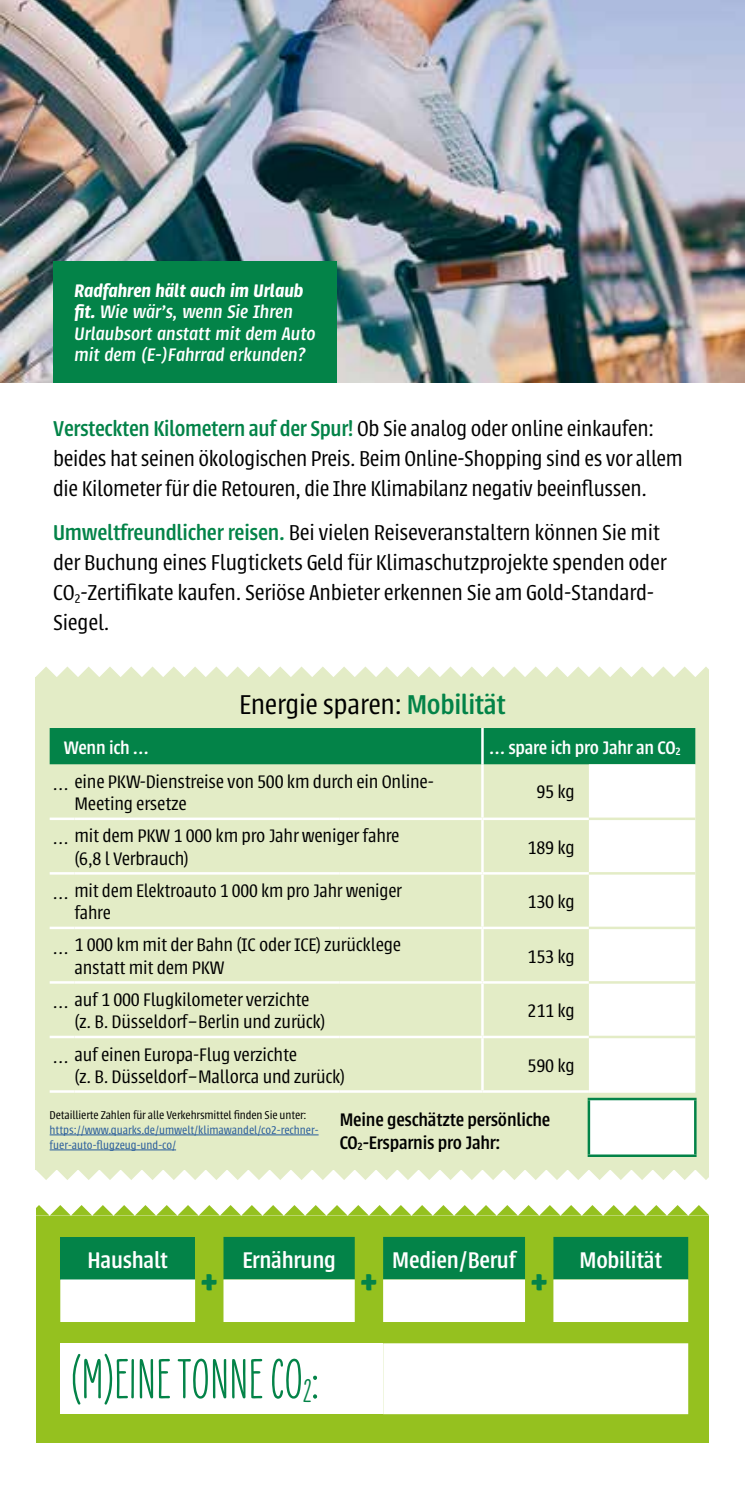
<style>
.page{position:relative;width:745px;height:1489px;background:#fff}
.page>*{position:absolute;margin:0;border:0;box-sizing:border-box;transform-origin:0 0}
.t1{font:700 57.5px "Liebe Erika";letter-spacing:.01em;color:#038348}
.t2{font:700 35px "Urbana";color:#038348}
.t3{font:300 30px "Urbana";letter-spacing:-.01em;color:#000}
.t4{font:500 25px "Urbana";letter-spacing:-.01em;color:#fff}
.t5{font:300 23.75px/30px "Urbana";letter-spacing:-.01em;color:#000}
.t6{font:300 20px/22.5px "Urbana";letter-spacing:-.01em;color:#000}
.t7{font:italic 500 20px/21.2px "Urbana";color:#fff}
.t8{font:500 20px/22.5px "Urbana";letter-spacing:-.01em;color:#000}
.t9{font:500 20px "Urbana";letter-spacing:-.01em;color:#fff}
.t10{font:300 12.5px/15px "Urbana";color:#275b9b}
.t11{font:300 12.5px "Urbana";letter-spacing:-.01em;color:#000}
.s1{font-weight:600}
.s2{font-weight:500;color:#038348}
.s3{font-size:33.5px}
</style>
<div class="page">
<img style="left:0;top:0;width:744px;height:383px">
<div style="left:35px;top:677px;width:674px;height:492px;background:#e3ecc6"></div>
<svg style="left:50px;top:728px;width:644px;height:426px"></svg>
<hr style="left:481px;top:728px;width:2px;height:36px;background:#fff">
<hr style="left:481px;top:764px;width:2px;height:53px;background:#fff">
<hr style="left:50px;top:817px;width:24px;height:3px;background:#fff">
<hr style="left:74px;top:817px;width:265px;height:3px;background:#fff">
<hr style="left:339px;top:817px;width:143px;height:3px;background:#fff">
<hr style="left:482px;top:817px;width:106px;height:3px;background:#fff">
<hr style="left:481px;top:820px;width:2px;height:52px;background:#fff">
<hr style="left:50px;top:872px;width:24px;height:2px;background:#fff">
<hr style="left:74px;top:872px;width:265px;height:2px;background:#fff">
<hr style="left:339px;top:872px;width:143px;height:2px;background:#fff">
<hr style="left:482px;top:872px;width:106px;height:2px;background:#fff">
<hr style="left:481px;top:874px;width:2px;height:52px;background:#fff">
<hr style="left:50px;top:926px;width:24px;height:3px;background:#fff">
<hr style="left:74px;top:926px;width:265px;height:3px;background:#fff">
<hr style="left:339px;top:926px;width:143px;height:3px;background:#fff">
<hr style="left:482px;top:926px;width:106px;height:3px;background:#fff">
<hr style="left:481px;top:929px;width:2px;height:52px;background:#fff">
<hr style="left:50px;top:981px;width:24px;height:2px;background:#fff">
<hr style="left:74px;top:981px;width:265px;height:2px;background:#fff">
<hr style="left:339px;top:981px;width:143px;height:2px;background:#fff">
<hr style="left:482px;top:981px;width:106px;height:2px;background:#fff">
<hr style="left:481px;top:983px;width:2px;height:52px;background:#fff">
<hr style="left:50px;top:1035px;width:24px;height:3px;background:#fff">
<hr style="left:74px;top:1035px;width:265px;height:3px;background:#fff">
<hr style="left:339px;top:1035px;width:143px;height:3px;background:#fff">
<hr style="left:482px;top:1035px;width:106px;height:3px;background:#fff">
<hr style="left:481px;top:1038px;width:2px;height:52px;background:#fff">
<hr style="left:50px;top:1090px;width:24px;height:2px;background:#fff">
<hr style="left:74px;top:1090px;width:265px;height:2px;background:#fff">
<hr style="left:339px;top:1090px;width:143px;height:2px;background:#fff">
<hr style="left:482px;top:1090px;width:106px;height:2px;background:#fff">
<hr style="left:588px;top:1090px;width:106px;height:2px;background:#fff">
<hr style="left:588px;top:817px;width:106px;height:3px;background:#e3ecc6">
<hr style="left:588px;top:872px;width:106px;height:2px;background:#e3ecc6">
<hr style="left:588px;top:926px;width:106px;height:3px;background:#e3ecc6">
<hr style="left:588px;top:981px;width:106px;height:2px;background:#e3ecc6">
<hr style="left:588px;top:1035px;width:106px;height:3px;background:#e3ecc6">
<hr style="left:587px;top:1097px;width:109px;height:3px;background:#038348">
<hr style="left:587px;top:1100px;width:2px;height:54px;background:#038348">
<hr style="left:693px;top:1100px;width:3px;height:54px;background:#038348">
<hr style="left:587px;top:1154px;width:109px;height:2px;background:#038348">
<hr style="left:50px;top:1134px;width:268px;height:1px;background:#275b9b">
<hr style="left:50px;top:1149px;width:126px;height:1px;background:#275b9b">
<div style="left:53px;top:261px;width:284px;height:122px;background:#038348"></div>
<div style="left:35px;top:1215px;width:674px;height:227px;background:#95c11f"></div>
<div style="left:60px;top:1236px;width:135px;height:43px;background:#038348"></div>
<svg style="left:223px;top:1236px;width:464px;height:43px"></svg>
<svg style="left:60px;top:1279px;width:627px;height:134px;fill:#fff"></svg>
<div style="left:60px;top:1343px;width:323px;height:70px;background:#fff"></div>
<svg style="left:36px;top:666px;width:673px;height:11px"></svg>
<svg style="left:35px;top:1169px;width:674px;height:10px"></svg>
<svg style="left:36px;top:1205px;width:673px;height:10px"></svg>
<p class="t7" style="left:74px;top:280px;width:242px"><span class="s1">Radfahren hält auch im Urlaub fit.</span> Wie wär’s, wenn Sie Ihren<br>Urlaubsort anstatt mit dem Auto mit dem (E-)Fahrrad erkunden?</p>
<p class="t5" style="left:53px;top:414px;width:630px"><span class="s2">Versteckten Kilometern auf der Spur!</span> Ob Sie analog oder online einkaufen: beides hat seinen ökologischen Preis. Beim Online-Shopping sind es vor allem die Kilometer für die Retouren, die Ihre Klimabilanz negativ beeinflussen.</p>
<p class="t5" style="left:53px;top:518px;width:614px"><span class="s2">Umweltfreundlicher reisen.</span> Bei vielen Reiseveranstaltern können Sie mit der Buchung eines Flugtickets Geld für Klimaschutzprojekte spenden oder CO<sub>2</sub>-Zertifikate kaufen. Seriöse Anbieter erkennen Sie am Gold-Standard-Siegel.</p>
<p class="t3" style="left:239px;top:688px;width:268px">Energie sparen: <span class="s2">Mobilität</span></p>
<p class="t9" style="left:64px;top:736px;width:86px">Wenn ich …</p>
<p class="t9" style="left:489px;top:736px;width:192px">… spare ich pro Jahr an CO<sub>2</sub></p>
<p class="t6" style="left:74px;top:770px;width:361px;text-indent:-21px">… eine PKW-Dienstreise von 500 km durch ein Online-<br>Meeting ersetze</p>
<p class="t6" style="left:536px;top:781px;width:40px">95 kg</p>
<p class="t6" style="left:74px;top:824px;width:326px;text-indent:-21px">… mit dem PKW 1 000 km pro Jahr weniger fahre (6,8 l Verbrauch)</p>
<p class="t6" style="left:527px;top:836px;width:49px">189 kg</p>
<p class="t6" style="left:74px;top:879px;width:329px;text-indent:-21px">… mit dem Elektroauto 1 000 km pro Jahr weniger fahre</p>
<p class="t6" style="left:527px;top:890px;width:49px">130 kg</p>
<p class="t6" style="left:74px;top:933px;width:328px;text-indent:-21px">… 1 000 km mit der Bahn (IC oder ICE) zurücklege anstatt mit dem PKW</p>
<p class="t6" style="left:527px;top:945px;width:49px">153 kg</p>
<p class="t6" style="left:74px;top:988px;width:252px;text-indent:-21px">… auf 1 000 Flugkilometer verzichte (z. B. Düsseldorf–Berlin und zurück)</p>
<p class="t6" style="left:527px;top:999px;width:49px">211 kg</p>
<p class="t6" style="left:74px;top:1042px;width:272px;text-indent:-21px">… auf einen Europa-Flug verzichte<br>(z. B. Düsseldorf–Mallorca und zurück)</p>
<p class="t6" style="left:527px;top:1054px;width:49px">590 kg</p>
<p class="t11" style="left:50px;top:1107px;width:258px">Detaillierte Zahlen für alle Verkehrsmittel finden Sie unter:</p>
<p class="t10" style="left:50px;top:1122px;width:270px">https://www.quarks.de/umwelt/klimawandel/co2-rechner&shy;fuer-auto-flugzeug-und-co/</p>
<p class="t8" style="left:339px;top:1108px;width:212px">Meine geschätzte persönliche<br>CO<sub>2</sub>-Ersparnis pro Jahr:</p>
<p class="t4" style="left:87px;top:1245px;width:82px">Haushalt</p>
<p class="t4" style="left:242px;top:1245px;width:95px">Ernährung</p>
<p class="t4" style="left:392px;top:1245px;width:125px">Medien / Beruf</p>
<p class="t4" style="left:579px;top:1245px;width:84px">Mobilität</p>
<h2 class="t2" style="left:201px;top:1261px;width:17px">+</h2>
<h2 class="t2" style="left:361px;top:1261px;width:17px">+</h2>
<h2 class="t2" style="left:531px;top:1261px;width:17px">+</h2>
<h1 class="t1" style="left:71px;top:1347px;width:249px">(M)EINE TONNE CO<span class="s3">2</span>:</h1>
</div>
